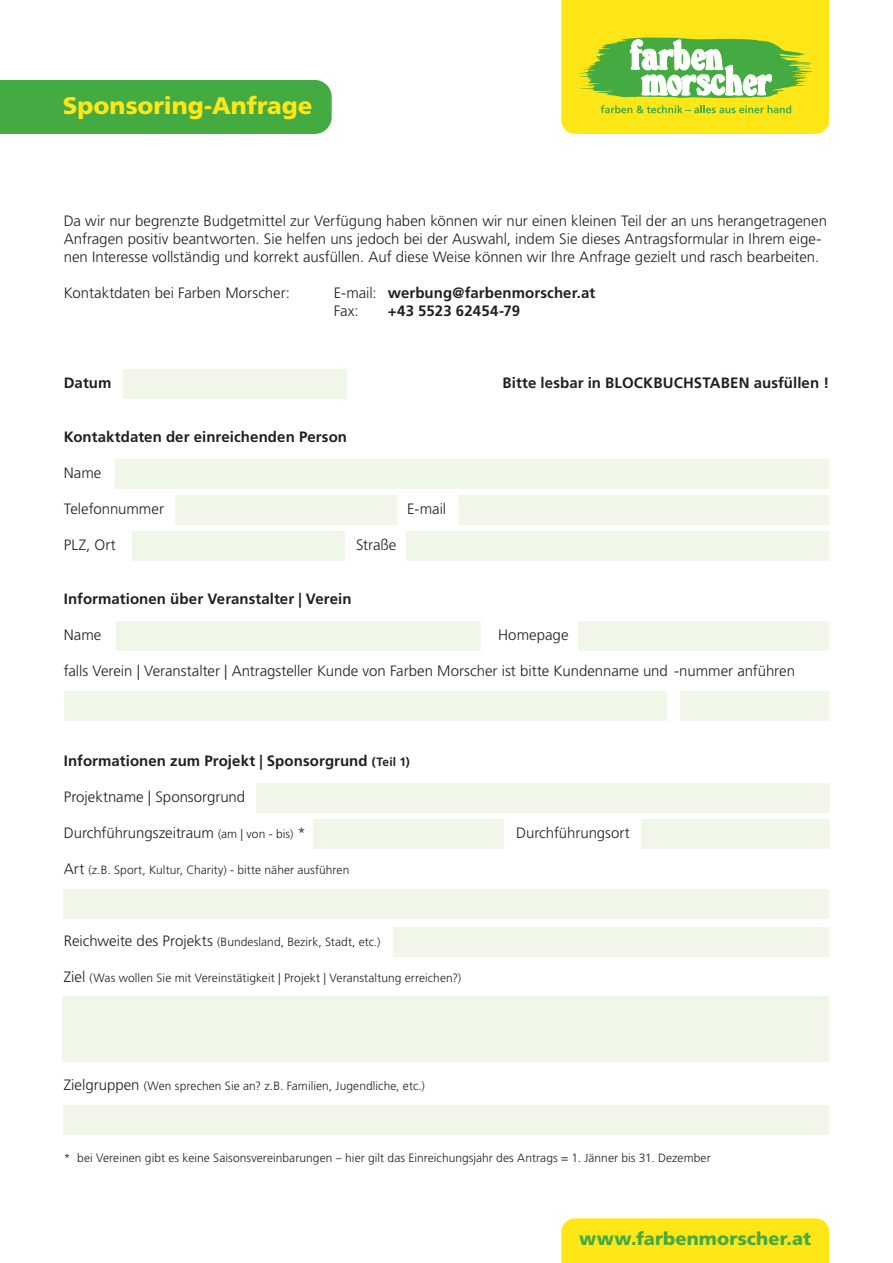
<style>
.page{position:relative;width:893px;height:1263px;background:#fff}
.page>*{position:absolute;margin:0;border:0;box-sizing:border-box;transform-origin:0 0}
.t1{font:900 24px "Frutiger LT Std";color:#ffe616}
.t2{font:900 18.15px "Frutiger LT Std";letter-spacing:.005em;color:#44aa42}
.t3{font:300 15px/18px "Frutiger LT Std";color:#231f20}
.t4{font:700 15px/18px "Frutiger LT Std";letter-spacing:.005em;color:#231f20}
.t5{font:300 12px "Frutiger LT Std";letter-spacing:.005em;color:#231f20}
.s1{font-weight:300}
.s2{font-size:12px}
.s3{font-size:15px}
</style>
<div class="page">
<div style="left:116px;top:459px;width:713px;height:30px;background:#f1f7e8"></div>
<div style="left:175px;top:495px;width:221px;height:30px;background:#f1f7e8"></div>
<div style="left:459px;top:495px;width:370px;height:30px;background:#f1f7e8"></div>
<div style="left:132px;top:531px;width:212px;height:30px;background:#f1f7e8"></div>
<div style="left:407px;top:531px;width:422px;height:30px;background:#f1f7e8"></div>
<div style="left:123px;top:369px;width:223px;height:30px;background:#f1f7e8"></div>
<div style="left:116px;top:621px;width:364px;height:30px;background:#f1f7e8"></div>
<div style="left:578px;top:621px;width:251px;height:30px;background:#f1f7e8"></div>
<div style="left:64px;top:691px;width:603px;height:30px;background:#f1f7e8"></div>
<div style="left:256px;top:783px;width:573px;height:29px;background:#f1f7e8"></div>
<div style="left:314px;top:819px;width:190px;height:29px;background:#f1f7e8"></div>
<div style="left:641px;top:819px;width:188px;height:29px;background:#f1f7e8"></div>
<div style="left:64px;top:889px;width:765px;height:29px;background:#f1f7e8"></div>
<div style="left:394px;top:927px;width:435px;height:30px;background:#f1f7e8"></div>
<div style="left:63px;top:997px;width:766px;height:65px;background:#f1f7e8"></div>
<div style="left:64px;top:1105px;width:765px;height:29px;background:#f1f7e8"></div>
<div style="left:680px;top:691px;width:149px;height:30px;background:#f1f7e8"></div>
<div style="left:0;top:80px;width:332px;height:54px;background:#44aa42"></div>
<svg style="left:561px;top:0;width:268px;height:134px;background:#d5db38"></svg>
<div style="left:561px;top:1218px;width:268px;height:45px;background:#ffe616"></div>
<h1 class="t1" style="left:63px;top:91px;width:251px">Sponsoring-Anfrage</h1>
<p class="t3" style="left:64px;top:212px;width:765px">Da wir nur begrenzte Budgetmittel zur Verfügung haben können wir nur einen kleinen Teil der an uns herangetragenen<br>Anfragen positiv beantworten. Sie helfen uns jedoch bei der Auswahl, indem Sie dieses Antragsformular in Ihrem eige&shy;nen Interesse vollständig und korrekt ausfüllen. Auf diese Weise können wir Ihre Anfrage gezielt und rasch bearbeiten.</p>
<p class="t3" style="left:64px;top:284px;width:228px">Kontaktdaten bei Farben Morscher:</p>
<p class="t4" style="left:334px;top:284px;width:263px"><span class="s1">E-mail:</span> werbung@farbenmorscher.at<br><span class="s1">Fax:</span></p>
<p class="t4" style="left:388px;top:302px;width:134px">+43 5523 62454-79</p>
<p class="t4" style="left:64px;top:374px;width:49px">Datum</p>
<p class="t4" style="left:64px;top:428px;width:285px">Kontaktdaten der einreichenden Person</p>
<p class="t3" style="left:64px;top:464px;width:39px">Name</p>
<p class="t3" style="left:64px;top:500px;width:102px">Telefonnummer</p>
<p class="t3" style="left:407px;top:500px;width:41px">E-mail</p>
<p class="t3" style="left:64px;top:536px;width:54px">PLZ, Ort</p>
<p class="t3" style="left:356px;top:536px;width:42px">Straße</p>
<p class="t4" style="left:503px;top:374px;width:328px">Bitte lesbar in BLOCKBUCHSTABEN ausfüllen !</p>
<p class="t4" style="left:64px;top:590px;width:289px">Informationen über Veranstalter | Verein</p>
<p class="t3" style="left:64px;top:626px;width:39px">Name</p>
<p class="t3" style="left:498px;top:626px;width:72px">Homepage</p>
<p class="t3" style="left:64px;top:662px;width:733px">falls Verein | Veranstalter | Antragsteller Kunde von Farben Morscher ist bitte Kundenname und -nummer anführen</p>
<p class="t4" style="left:64px;top:752px;width:347px">Informationen zum Projekt | Sponsorgrund <span class="s2">(Teil 1)</span></p>
<p class="t3" style="left:64px;top:788px;width:183px">Projektname | Sponsorgrund</p>
<p class="t3" style="left:64px;top:824px;width:244px">Durchführungszeitraum <span class="s2">(am | von - bis)</span> *</p>
<p class="t5" style="left:64px;top:863px;width:287px"><span class="s3">Art</span> (z.B. Sport, Kultur, Charity) - bitte näher ausführen</p>
<p class="t5" style="left:64px;top:935px;width:318px"><span class="s3">Reichweite des Projekts</span> (Bundesland, Bezirk, Stadt, etc.)</p>
<p class="t5" style="left:64px;top:971px;width:399px"><span class="s3">Ziel</span> (Was wollen Sie mit Vereinstätigkeit | Projekt | Veranstaltung erreichen?)</p>
<p class="t5" style="left:64px;top:1079px;width:362px"><span class="s3">Zielgruppen</span> (Wen sprechen Sie an? z.B. Familien, Jugendliche, etc.)</p>
<p class="t3" style="left:516px;top:824px;width:115px">Durchführungsort</p>
<p class="t5" style="left:64px;top:1151px;width:648px">* bei Vereinen gibt es keine Saisonsvereinbarungen – hier gilt das Einreichungsjahr des Antrags = 1. Jänner bis 31. Dezember</p>
<p class="t2" style="left:579px;top:1228px;width:234px">www.farbenmorscher.at</p>
</div>
